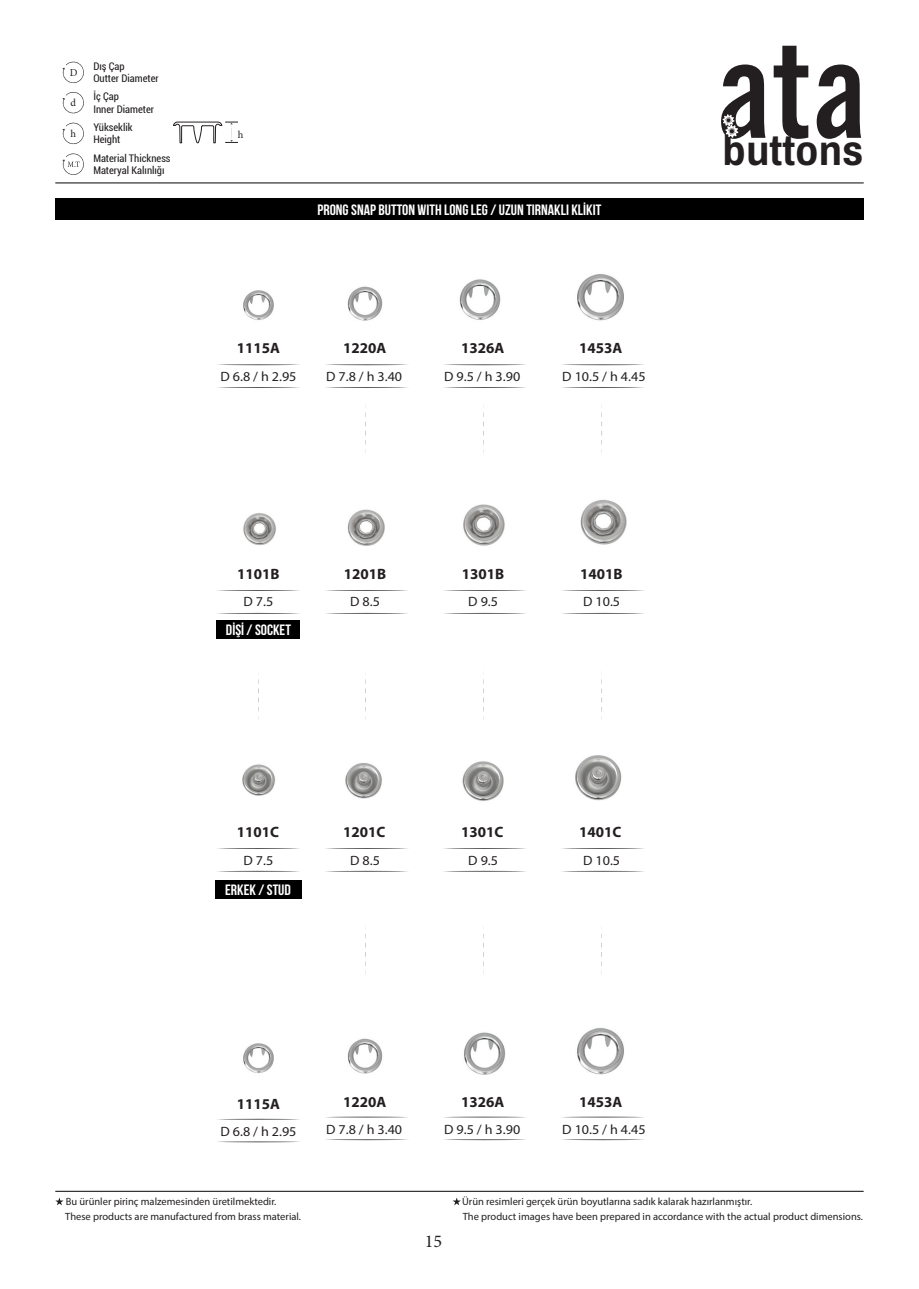
<style>
.page{position:relative;width:919px;height:1289px;background:#fff}
.page>*{position:absolute;margin:0;border:0;box-sizing:border-box;transform-origin:0 0}
.t1{font:700 42.45px "Archivo Narrow";color:#231f20;scale:1.11 1}
.t2{font:18px "Minion Pro";color:#231f20}
.t3{font:700 15px "Myriad Pro";color:#231f20}
.t4{font:700 15px "Bebas Neue";color:#fff;scale:1.04 1}
.t5{font:13.5px "Myriad Pro";color:#231f20;scale:1.04 1}
.t6{font:10.5px "Myriad Pro";color:#231f20}
.t7{font:condensed 10.5px/12.6px "Roboto";color:#231f20}
.t8{font:10.5px "Minion Pro";color:#231f20}
</style>
<div class="page">
<hr style="left:55px;top:182px;width:808px;height:1px;background:#231f20">
<hr style="left:55px;top:1190px;width:808px;height:1px;background:#231f20">
<svg style="left:721px;top:46px;width:140px;height:93px"></svg>
<svg style="left:452px;top:1197px;width:9px;height:8px"></svg>
<svg style="left:55px;top:1197px;width:8px;height:8px"></svg>
<svg style="left:62px;top:61px;width:22px;height:22px"></svg>
<svg style="left:62px;top:92px;width:22px;height:22px"></svg>
<svg style="left:62px;top:122px;width:22px;height:23px"></svg>
<svg style="left:173px;top:121px;width:65px;height:63px"></svg>
<svg style="left:62px;top:153px;width:22px;height:22px"></svg>
<div style="left:55px;top:198px;width:808px;height:22px;background:#000"></div>
<div style="left:216px;top:620px;width:84px;height:18px;background:#000"></div>
<div style="left:215px;top:880px;width:87px;height:18px;background:#000"></div>
<svg style="left:217px;top:364px;width:83px;height:1px"></svg>
<svg style="left:234px;top:1118px;width:50px;height:1px"></svg>
<svg style="left:325px;top:364px;width:83px;height:1px"></svg>
<svg style="left:331px;top:1116px;width:71px;height:1px"></svg>
<svg style="left:444px;top:364px;width:82px;height:1px"></svg>
<svg style="left:450px;top:1116px;width:70px;height:1px"></svg>
<svg style="left:562px;top:364px;width:82px;height:1px"></svg>
<svg style="left:568px;top:1116px;width:70px;height:1px"></svg>
<svg style="left:217px;top:590px;width:83px;height:1px"></svg>
<svg style="left:325px;top:590px;width:83px;height:1px"></svg>
<svg style="left:444px;top:590px;width:82px;height:1px"></svg>
<svg style="left:562px;top:590px;width:82px;height:1px"></svg>
<svg style="left:217px;top:848px;width:83px;height:1px"></svg>
<svg style="left:325px;top:848px;width:83px;height:1px"></svg>
<svg style="left:444px;top:848px;width:82px;height:1px"></svg>
<svg style="left:562px;top:848px;width:82px;height:1px"></svg>
<svg style="left:217px;top:387px;width:83px;height:1px"></svg>
<svg style="left:217px;top:1141px;width:83px;height:1px"></svg>
<svg style="left:325px;top:387px;width:83px;height:1px"></svg>
<svg style="left:325px;top:1139px;width:83px;height:1px"></svg>
<svg style="left:444px;top:387px;width:82px;height:1px"></svg>
<svg style="left:444px;top:1139px;width:82px;height:1px"></svg>
<svg style="left:562px;top:387px;width:82px;height:1px"></svg>
<svg style="left:562px;top:1139px;width:82px;height:1px"></svg>
<svg style="left:217px;top:613px;width:83px;height:1px"></svg>
<svg style="left:325px;top:613px;width:83px;height:1px"></svg>
<svg style="left:444px;top:613px;width:82px;height:1px"></svg>
<svg style="left:562px;top:613px;width:82px;height:1px"></svg>
<svg style="left:239px;top:870px;width:39px;height:1px"></svg>
<svg style="left:347px;top:870px;width:40px;height:1px"></svg>
<svg style="left:465px;top:870px;width:40px;height:1px"></svg>
<svg style="left:583px;top:870px;width:40px;height:1px"></svg>
<svg style="left:365px;top:406px;width:1px;height:47px"></svg>
<svg style="left:483px;top:406px;width:1px;height:47px"></svg>
<svg style="left:601px;top:406px;width:1px;height:47px"></svg>
<svg style="left:258px;top:673px;width:1px;height:47px"></svg>
<svg style="left:365px;top:673px;width:1px;height:47px"></svg>
<svg style="left:483px;top:673px;width:1px;height:47px"></svg>
<svg style="left:601px;top:673px;width:1px;height:47px"></svg>
<svg style="left:365px;top:927px;width:1px;height:47px"></svg>
<svg style="left:483px;top:927px;width:1px;height:47px"></svg>
<svg style="left:601px;top:927px;width:1px;height:47px"></svg>
<img style="left:243px;top:290px;width:31px;height:30px">
<img style="left:577px;top:274px;width:47px;height:47px">
<img style="left:347px;top:286px;width:36px;height:35px">
<img style="left:459px;top:279px;width:42px;height:41px">
<img style="left:243px;top:513px;width:33px;height:32px">
<img style="left:580px;top:500px;width:47px;height:45px">
<img style="left:347px;top:509px;width:38px;height:37px">
<img style="left:463px;top:504px;width:42px;height:42px">
<img style="left:242px;top:764px;width:33px;height:32px">
<img style="left:575px;top:755px;width:47px;height:46px">
<img style="left:345px;top:763px;width:37px;height:36px">
<img style="left:462px;top:761px;width:42px;height:40px">
<img style="left:243px;top:1043px;width:31px;height:30px">
<img style="left:577px;top:1028px;width:47px;height:47px">
<img style="left:347px;top:1038px;width:36px;height:36px">
<img style="left:464px;top:1032px;width:41px;height:43px">
<p class="t8" style="left:70px;top:66px;width:9px">D</p>
<p class="t8" style="left:70px;top:96px;width:7px">d</p>
<p class="t8" style="left:70px;top:127px;width:7px">h</p>
<p class="t7" style="left:93px;top:59px;width:67px">Dış Çap<br>Outter Diameter</p>
<p class="t7" style="left:93px;top:90px;width:62px">İç Çap<br>Inner Diameter</p>
<p class="t7" style="left:93px;top:120px;width:41px">Yükseklik<br>Height</p>
<p class="t7" style="left:93px;top:151px;width:79px">Material Thickness<br>Materyal Kalınlığı</p>
<p class="t8" style="left:238px;top:127px;width:7px">h</p>
<p class="t4" style="left:317px;top:201px;width:274px">PRONG SNAP BUTTON WITH LONG LEG / UZUN TIRNAKLI KLİKIT</p>
<p class="t3" style="left:237px;top:338px;width:45px">1115A</p>
<p class="t5" style="left:220px;top:368px;width:75px">D 6.8 / h 2.95</p>
<p class="t3" style="left:343px;top:338px;width:45px">1220A</p>
<p class="t5" style="left:326px;top:368px;width:75px">D 7.8 / h 3.40</p>
<p class="t3" style="left:461px;top:338px;width:45px">1326A</p>
<p class="t5" style="left:444px;top:368px;width:75px">D 9.5 / h 3.90</p>
<p class="t3" style="left:579px;top:338px;width:45px">1453A</p>
<p class="t5" style="left:562px;top:368px;width:82px">D 10.5 / h 4.45</p>
<p class="t3" style="left:237px;top:564px;width:44px">1101B</p>
<p class="t3" style="left:344px;top:564px;width:44px">1201B</p>
<p class="t3" style="left:462px;top:564px;width:44px">1301B</p>
<p class="t3" style="left:580px;top:564px;width:44px">1401B</p>
<p class="t5" style="left:243px;top:593px;width:30px">D 7.5</p>
<p class="t4" style="left:226px;top:622px;width:64px">DİŞİ / SOCKET</p>
<p class="t5" style="left:350px;top:593px;width:30px">D 8.5</p>
<p class="t5" style="left:468px;top:593px;width:30px">D 9.5</p>
<p class="t5" style="left:583px;top:593px;width:37px">D 10.5</p>
<p class="t3" style="left:237px;top:822px;width:44px">1101C</p>
<p class="t3" style="left:343px;top:822px;width:44px">1201C</p>
<p class="t3" style="left:461px;top:822px;width:44px">1301C</p>
<p class="t3" style="left:579px;top:822px;width:44px">1401C</p>
<p class="t5" style="left:243px;top:851px;width:30px">D 7.5</p>
<p class="t4" style="left:225px;top:882px;width:65px">ERKEK / STUD</p>
<p class="t5" style="left:350px;top:851px;width:30px">D 8.5</p>
<p class="t5" style="left:468px;top:851px;width:30px">D 9.5</p>
<p class="t5" style="left:583px;top:851px;width:37px">D 10.5</p>
<h1 class="t1" style="left:722px;top:124px;width:129px">buttons</h1>
<p class="t3" style="left:237px;top:1094px;width:45px">1115A</p>
<p class="t5" style="left:220px;top:1122px;width:75px">D 6.8 / h 2.95</p>
<p class="t3" style="left:343px;top:1092px;width:45px">1220A</p>
<p class="t5" style="left:326px;top:1120px;width:75px">D 7.8 / h 3.40</p>
<p class="t3" style="left:461px;top:1092px;width:45px">1326A</p>
<p class="t5" style="left:444px;top:1120px;width:75px">D 9.5 / h 3.90</p>
<p class="t3" style="left:579px;top:1092px;width:45px">1453A</p>
<p class="t5" style="left:562px;top:1120px;width:82px">D 10.5 / h 4.45</p>
<p class="t6" style="left:66px;top:1195px;width:212px">Bu ürünler pirinç malzemesinden üretilmektedir.</p>
<p class="t6" style="left:462px;top:1195px;width:292px">Ürün resimleri gerçek ürün boyutlarına sadık kalarak hazırlanmıştır.</p>
<p class="t6" style="left:65px;top:1209px;width:237px">These products are manufactured from brass material.</p>
<p class="t6" style="left:463px;top:1209px;width:401px">The product images have been prepared in accordance with the actual product dimensions.</p>
<h2 class="t2" style="left:424px;top:1228px;width:19px">15</h2>
</div>
